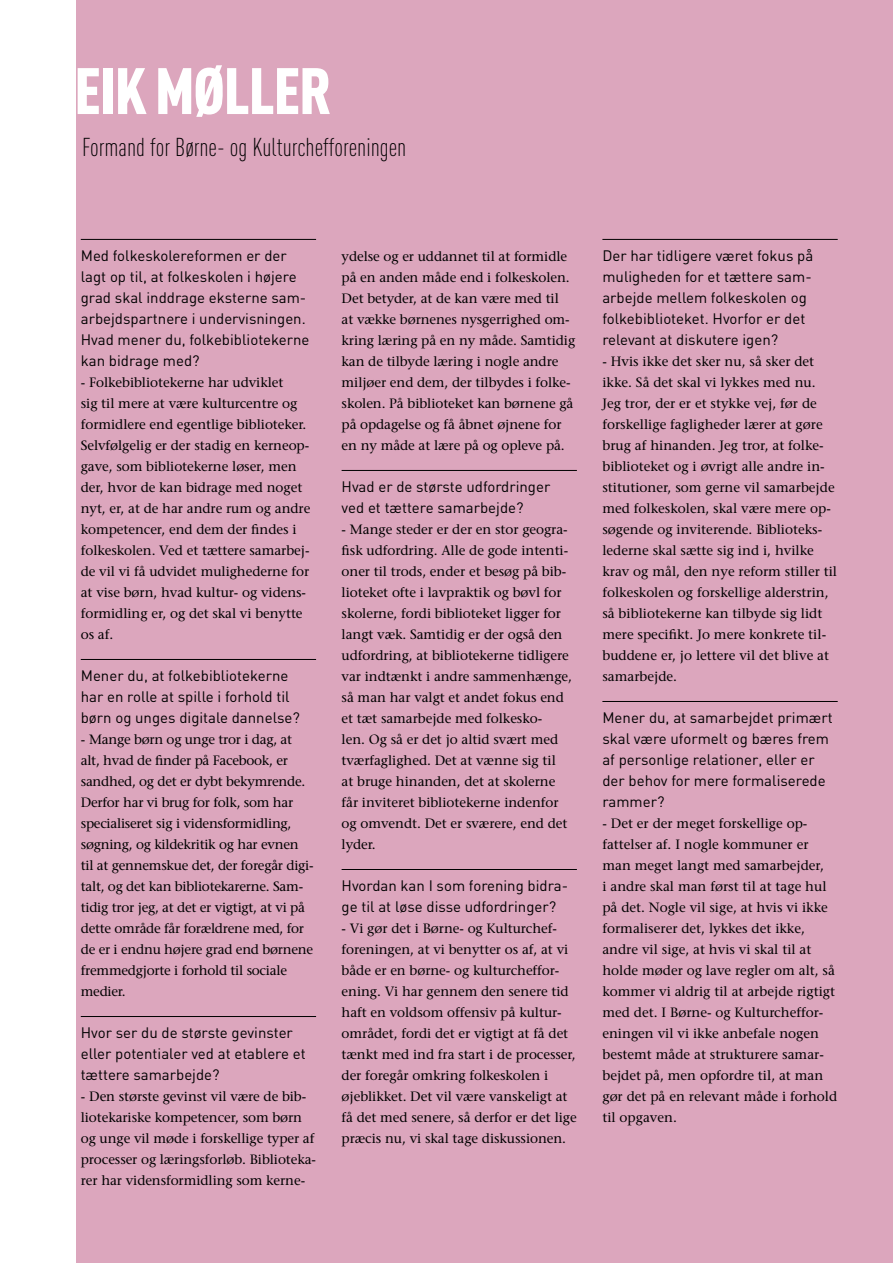
<style>
.page{position:relative;width:893px;height:1263px;background:#fff}
.page>*{position:absolute;margin:0;border:0;box-sizing:border-box;transform-origin:0 0}
.t1{font:900 condensed 64.5px "DINOT";letter-spacing:-.02em;color:#fff}
.t2{font:300 condensed 25.5px "DINOT";color:#000}
.t3{font:15px/21px "DIN";color:#000}
.t4{font:500 13.5px/21px "Stone Serif Std";letter-spacing:-.005em;color:#000}
</style>
<div class="page">
<div style="left:77px;top:0;width:816px;height:1263px;background:#dca6bd"></div>
<hr style="left:81px;top:239px;width:235px;height:1px;background:#000">
<hr style="left:81px;top:659px;width:235px;height:1px;background:#000">
<hr style="left:81px;top:1016px;width:235px;height:1px;background:#000">
<hr style="left:342px;top:470px;width:235px;height:1px;background:#000">
<hr style="left:342px;top:869px;width:235px;height:1px;background:#000">
<hr style="left:602px;top:239px;width:236px;height:1px;background:#000">
<hr style="left:602px;top:701px;width:236px;height:1px;background:#000">
<h1 class="t1" style="left:74px;top:47px;width:259px">Eik Møller</h1>
<h2 class="t2" style="left:82px;top:129px;width:325px">Formand for Børne- og Kulturchefforeningen</h2>
<p class="t3" style="left:81px;top:245px;width:230px">Med folkeskolereformen er der lagt op til, at folkeskolen i højere grad skal inddrage eksterne sam&shy;arbejdspartnere i undervisningen.<br>Hvad mener du, folkebibliotekerne kan bidrage med?</p>
<p class="t4" style="left:81px;top:372px;width:231px">- Folkebibliotekerne har udviklet<br>sig til mere at være kulturcentre og formidlere end egentlige biblioteker.<br>Selvfølgelig er der stadig en kerneop&shy;gave, som bibliotekerne løser, men der, hvor de kan bidrage med noget nyt, er, at de har andre rum og andre kompetencer, end dem der findes i folkeskolen. Ved et tættere samarbej&shy;de vil vi få udvidet mulighederne for at vise børn, hvad kultur- og videns&shy;formidling er, og det skal vi benytte os af.</p>
<p class="t3" style="left:81px;top:665px;width:221px">Mener du, at folkebibliotekerne har en rolle at spille i forhold til børn og unges digitale dannelse?</p>
<p class="t4" style="left:81px;top:729px;width:234px">- Mange børn og unge tror i dag, at alt, hvad de finder på Facebook, er sandhed, og det er dybt bekymrende.<br>Derfor har vi brug for folk, som har specialiseret sig i vidensformidling, søgning, og kildekritik og har evnen til at gennemskue det, der foregår digi&shy;talt, og det kan bibliotekarerne. Sam&shy;tidig tror jeg, at det er vigtigt, at vi på dette område får forældrene med, for de er i endnu højere grad end børnene fremmedgjorte i forhold til sociale medier.</p>
<p class="t3" style="left:81px;top:1022px;width:226px">Hvor ser du de største gevinster eller potentialer ved at etablere et tættere samarbejde?</p>
<p class="t4" style="left:81px;top:1086px;width:237px">- Den største gevinst vil være de bib&shy;liotekariske kompetencer, som børn og unge vil møde i forskellige typer af processer og læringsforløb. Biblioteka&shy;rer har vidensformidling som kerne-</p>
<p class="t4" style="left:342px;top:246px;width:235px">ydelse og er uddannet til at formidle på en anden måde end i folkeskolen.<br>Det betyder, at de kan være med til<br>at vække børnenes nysgerrighed om&shy;kring læring på en ny måde. Samtidig kan de tilbyde læring i nogle andre miljøer end dem, der tilbydes i folke&shy;skolen. På biblioteket kan børnene gå på opdagelse og få åbnet øjnene for en ny måde at lære på og opleve på.</p>
<p class="t3" style="left:342px;top:476px;width:210px">Hvad er de største udfordringer ved et tættere samarbejde?</p>
<p class="t4" style="left:342px;top:519px;width:232px">- Mange steder er der en stor geogra&shy;fisk udfordring. Alle de gode intenti&shy;oner til trods, ender et besøg på bib&shy;lioteket ofte i lavpraktik og bøvl for skolerne, fordi biblioteket ligger for langt væk. Samtidig er der også den udfordring, at bibliotekerne tidligere var indtænkt i andre sammenhænge, så man har valgt et andet fokus end et tæt samarbejde med folkesko-<br>len. Og så er det jo altid svært med tværfaglighed. Det at vænne sig til<br>at bruge hinanden, det at skolerne får inviteret bibliotekerne indenfor og omvendt. Det er sværere, end det lyder.</p>
<p class="t3" style="left:342px;top:875px;width:228px">Hvordan kan I som forening bidra&shy;ge til at løse disse udfordringer?</p>
<p class="t4" style="left:342px;top:918px;width:237px">- Vi gør det i Børne- og Kulturchef&shy;foreningen, at vi benytter os af, at vi både er en børne- og kulturcheffor&shy;ening. Vi har gennem den senere tid haft en voldsom offensiv på kultur&shy;området, fordi det er vigtigt at få det tænkt med ind fra start i de processer, der foregår omkring folkeskolen i øjeblikket. Det vil være vanskeligt at få det med senere, så derfor er det lige præcis nu, vi skal tage diskussionen.</p>
<p class="t3" style="left:602px;top:245px;width:212px">Der har tidligere været fokus på muligheden for et tættere sam&shy;arbejde mellem folkeskolen og folkebiblioteket. Hvorfor er det relevant at diskutere igen?</p>
<p class="t4" style="left:602px;top:351px;width:236px">- Hvis ikke det sker nu, så sker det ikke. Så det skal vi lykkes med nu.<br>Jeg tror, der er et stykke vej, før de forskellige fagligheder lærer at gøre brug af hinanden. Jeg tror, at folke&shy;biblioteket og i øvrigt alle andre in&shy;stitutioner, som gerne vil samarbejde med folkeskolen, skal være mere op&shy;søgende og inviterende. Biblioteks&shy;lederne skal sætte sig ind i, hvilke krav og mål, den nye reform stiller til folkeskolen og forskellige alderstrin, så bibliotekerne kan tilbyde sig lidt mere specifikt. Jo mere konkrete til&shy;buddene er, jo lettere vil det blive at samarbejde.</p>
<p class="t3" style="left:602px;top:707px;width:232px">Mener du, at samarbejdet primært skal være uformelt og bæres frem af personlige relationer, eller er der behov for mere formaliserede rammer?</p>
<p class="t4" style="left:602px;top:813px;width:236px">- Det er der meget forskellige op&shy;fattelser af. I nogle kommuner er man meget langt med samarbejder,<br>i andre skal man først til at tage hul på det. Nogle vil sige, at hvis vi ikke formaliserer det, lykkes det ikke, andre vil sige, at hvis vi skal til at holde møder og lave regler om alt, så kommer vi aldrig til at arbejde rigtigt med det. I Børne- og Kulturcheffor&shy;eningen vil vi ikke anbefale nogen bestemt måde at strukturere samar&shy;bejdet på, men opfordre til, at man gør det på en relevant måde i forhold til opgaven.</p>
</div>
